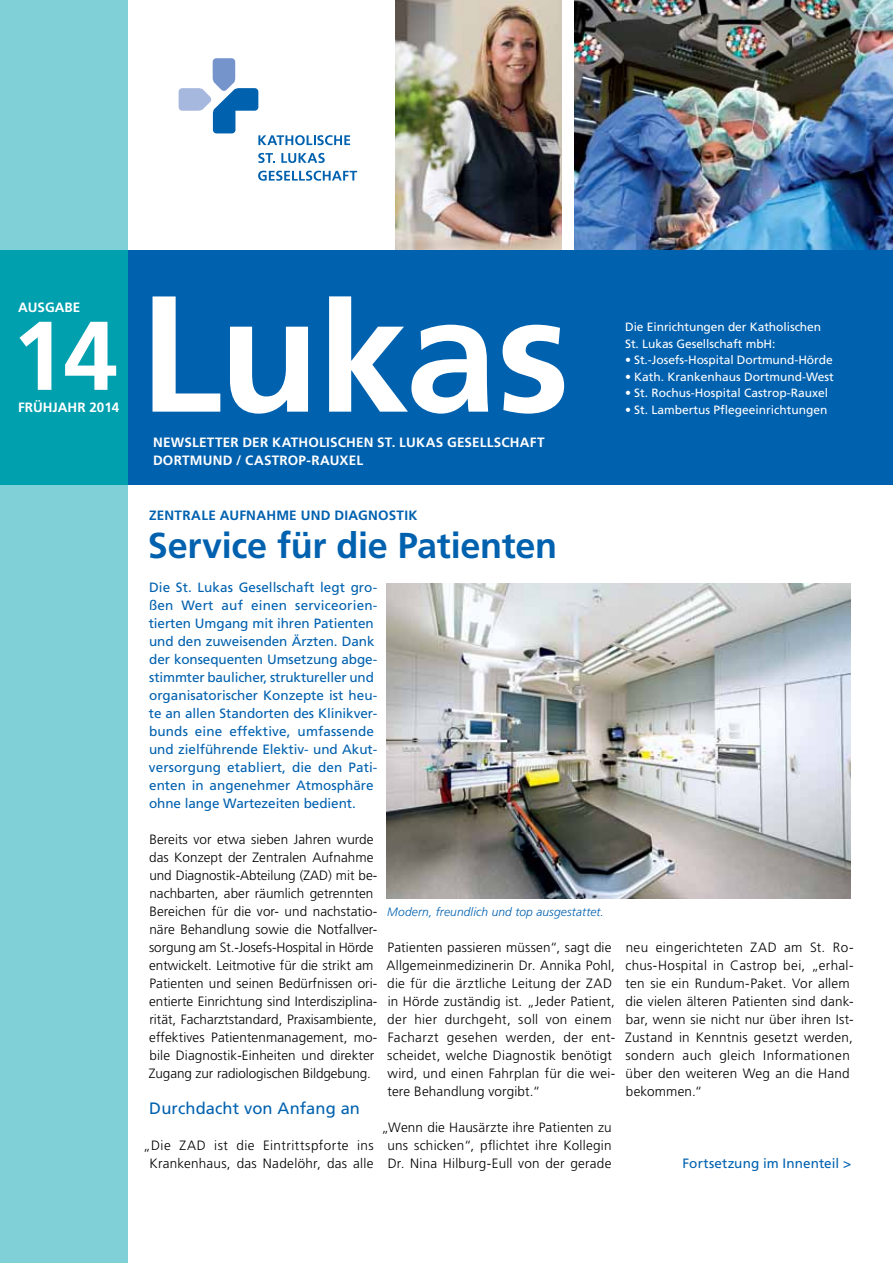
<style>
.page{position:relative;width:893px;height:1263px;background:#fff}
.page>*{position:absolute;margin:0;border:0;box-sizing:border-box;transform-origin:0 0}
.t1{font:700 97.5px "Frutiger LT Std";color:#fff}
.t2{font:700 36px "Frutiger LT Std";letter-spacing:-.005em;color:#0061af}
.t3{font:16.5px "Frutiger LT Std";letter-spacing:.005em;color:#0061af}
.t4{font:300 13.5px/18px "Frutiger LT Std";letter-spacing:.01em;color:#000}
.t5{font:13.5px/18px "Frutiger LT Std";letter-spacing:-.005em;color:#0061af}
.t6{font:700 13.5px "Frutiger LT Std";color:#fff}
.t7{font:700 13.5px "Frutiger LT Std";letter-spacing:.02em;color:#0061af}
.t8{font:12px/16.5px "Frutiger LT Std";color:#fff}
.t9{font:italic 300 12px "Frutiger LT Std";letter-spacing:.01em;color:#0061af}
</style>
<div class="page">
<img style="left:395px;top:0;width:166px;height:250px">
<img style="left:574px;top:0;width:319px;height:250px">
<div style="left:0;top:250px;width:893px;height:234px;background:#0061af"></div>
<div style="left:0;top:0;width:128px;height:1263px;background:#80d0d7"></div>
<svg style="left:179px;top:58px;width:171px;height:87px"></svg>
<svg style="left:258px;top:153px;width:17px;height:10px"></svg>
<svg style="left:281px;top:153px;width:44px;height:10px"></svg>
<svg style="left:258px;top:171px;width:99px;height:10px"></svg>
<img style="left:387px;top:583px;width:463px;height:315px">
<svg style="left:153px;top:296px;width:411px;height:118px"></svg>
<div style="left:0;top:250px;width:128px;height:234px;background:#00a0af"></div>
<p class="t6" style="left:12px;top:299px;width:70px">AUSGABE</p>
<h1 class="t1" style="left:12px;top:299px;width:107px">14</h1>
<p class="t6" style="left:18px;top:400px;width:103px">FRÜHJAH R 2014</p>
<p class="t6" style="left:153px;top:434px;width:40px">NEWSLETTER</p>
<p class="t6" style="left:242px;top:434px;width:75px">DER KATHOLISC</p>
<p class="t6" style="left:346px;top:434px;width:110px">HEN ST. LUKAS GESELLSC</p>
<p class="t6" style="left:510px;top:434px;width:36px">HAFT</p>
<p class="t6" style="left:153px;top:452px;width:21px">DORTMUN</p>
<p class="t6" style="left:223px;top:452px;width:33px">D / CASTRO</p>
<p class="t6" style="left:299px;top:452px;width:23px">P-RAU</p>
<p class="t6" style="left:340px;top:452px;width:17px">XEL</p>
<p class="t8" style="left:625px;top:319px;width:198px">Die Einrichtungen der Katholischen<br>St. Lukas Gesellschaft mbH:</p>
<p class="t8" style="left:625px;top:352px;width:209px">• St.-Josefs-Hospital Dortmund-Hörde</p>
<p class="t8" style="left:625px;top:368px;width:210px">• Kath. Krankenhaus Dortmund-West</p>
<p class="t8" style="left:625px;top:385px;width:205px">• St. Rochus-Hospital Castrop-Rauxel</p>
<p class="t8" style="left:625px;top:401px;width:204px">• St. Lambertus Pflegeeinrichtungen</p>
<p class="t7" style="left:149px;top:508px;width:268px">ZENTRALE AUFNAH ME UND DIAGNOSTIK</p>
<h2 class="t2" style="left:148px;top:524px;width:411px">SERVICE FÜR DIE PATIENTEN</h2>
<p class="t5" style="left:149px;top:579px;width:230px">Die St. Lukas Gesellschaft legt gro&shy;ßen Wert auf einen serviceorien&shy;tierten Umgang mit ihren Patienten und den zuweisenden Ärzten. Dank der konsequenten Umsetzung abge&shy;stimmter baulicher, struktureller und organisatorischer Konzepte ist heu&shy;te an allen Standorten des Klinikver&shy;bunds eine effektive, umfassende und zielführende Elektiv- und Akut&shy;versorgung etabliert, die den Pati&shy;enten in angenehmer Atmosphäre ohne lange Wartezeiten bedient.</p>
<p class="t4" style="left:149px;top:831px;width:230px">Bereits vor etwa sieben Jahren wurde das Konzept der Zentralen Aufnahme und Diagnostik-Abteilung (ZAD) mit be&shy;nachbarten, aber räumlich getrennten Bereichen für die vor- und nachstatio&shy;näre Behandlung sowie die Notfallver&shy;sorgung am St.-Josefs-Hospital in Hörde entwickelt. Leitmotive für die strikt am Patienten und seinen Bedürfnissen ori&shy;entierte Einrichtung sind Interdisziplina&shy;rität, Facharztstandard, Praxisambiente, effektives Patientenmanagement, mo&shy;bile Diagnostik-Einheiten und direkter Zugang zur radiologischen Bildgebung.</p>
<p class="t3" style="left:149px;top:1099px;width:212px">Durchdacht von Anfang an</p>
<p class="t4" style="left:143px;top:1137px;width:232px;text-align:center">„Die ZAD ist die Eintrittspforte ins<br>Krankenhaus, das Nadelöhr, das alle</p>
<p class="t9" style="left:387px;top:905px;width:218px">Modern, freundlich und top ausgestattet.</p>
<p class="t4" style="left:387px;top:939px;width:230px">Patienten passieren müssen“, sagt die Allgemeinmedizinerin Dr. Annika Pohl, die für die ärztliche Leitung der ZAD in Hörde zuständig ist. „Jeder Patient, der hier durchgeht, soll von einem Facharzt gesehen werden, der ent&shy;scheidet, welche Diagnostik benötigt wird, und einen Fahrplan für die wei&shy;tere Behandlung vorgibt.“</p>
<p class="t4" style="left:381px;top:1119px;width:232px;text-align:center">„Wenn die Hausärzte ihre Patienten zu uns schicken“, pflichtet ihre Kollegin<br>Dr. Nina Hilburg-Eull von der gerade</p>
<p class="t4" style="left:625px;top:939px;width:230px">neu eingerichteten ZAD am St. Ro&shy;chus-Hospital in Castrop bei, „erhal&shy;ten sie ein Rundum-Paket. Vor allem die vielen älteren Patienten sind dank&shy;bar, wenn sie nicht nur über ihren Ist-Zustand in Kenntnis gesetzt werden, sondern auch gleich Informationen über den weiteren Weg an die Hand bekommen.“</p>
<p class="t5" style="left:682px;top:1155px;width:170px">Fortsetzung im Innenteil &gt;</p>
</div>
